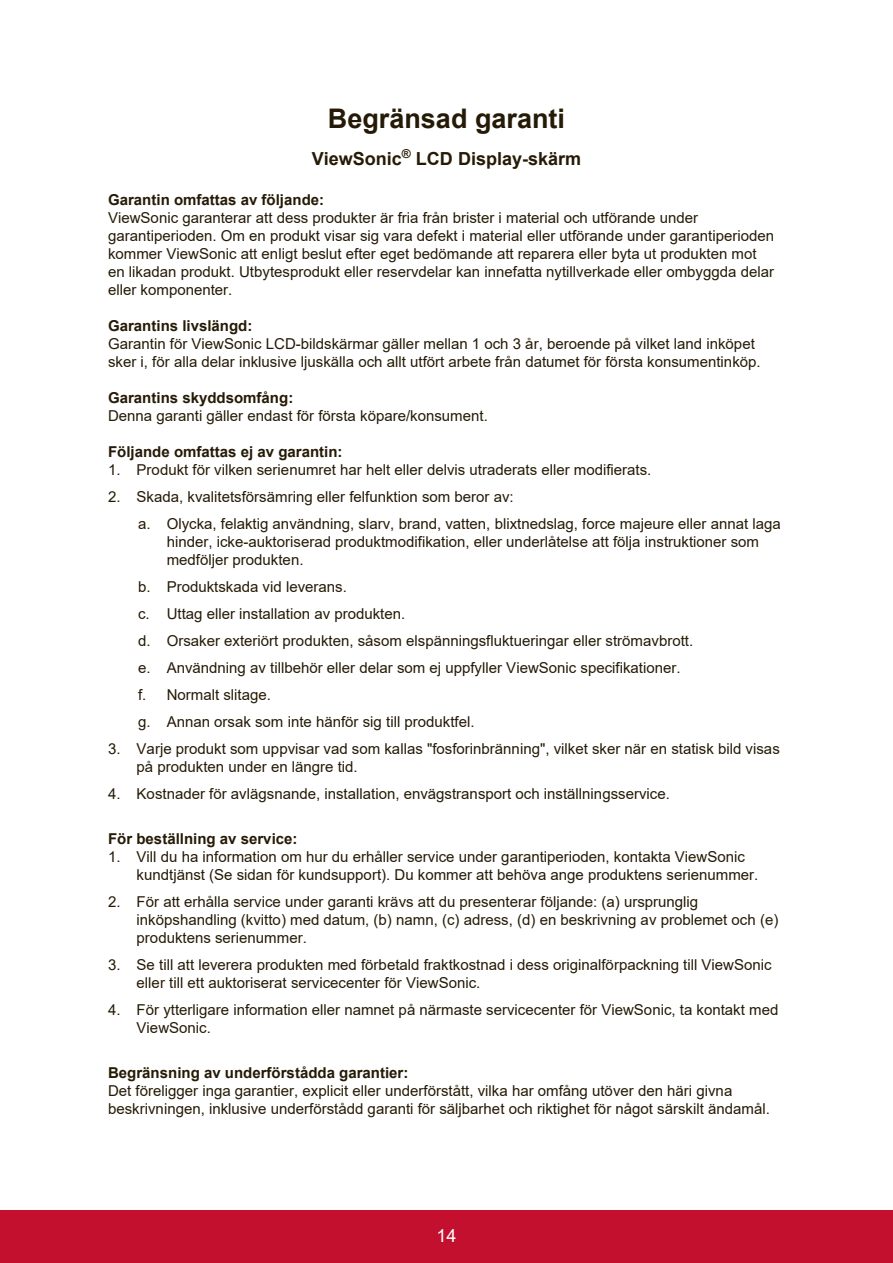
<style>
.page{position:relative;width:893px;height:1263px;background:#fff}
.page>*{position:absolute;margin:0;border:0;box-sizing:border-box;transform-origin:0 0}
.t1{font:700 27px "Arial";color:#251a05}
.t2{font:700 18px "Arial";color:#251a05}
.t3{font:18px "Arial";color:#fff}
.t4{font:15px/18px "Arial";color:#251a05}
.t5{font:700 15px "Arial";color:#251a05}
</style>
<div class="page">
<div style="left:0;top:1210px;width:892px;height:53px;background:#c3102f"></div>
<h1 class="t1" style="left:328px;top:99px;width:239px">Begränsad garanti</h1>
<p class="t2" style="left:311px;top:146px;width:271px">ViewSonic<sup>®</sup> LCD Display-skärm</p>
<p class="t5" style="left:108px;top:189px;width:217px">Garantin omfattas av följande:</p>
<p class="t4" style="left:108px;top:208px;width:667px">ViewSonic garanterar att dess produkter är fria från brister i material och utförande under garantiperioden. Om en produkt visar sig vara defekt i material eller utförande under garantiperioden kommer ViewSonic att enligt beslut efter eget bedömande att reparera eller byta ut produkten mot en likadan produkt. Utbytesprodukt eller reservdelar kan innefatta nytillverkade eller ombyggda delar eller komponenter.</p>
<p class="t5" style="left:108px;top:315px;width:146px">Garantins livslängd:</p>
<p class="t4" style="left:108px;top:334px;width:653px">Garantin för ViewSonic LCD-bildskärmar gäller mellan 1 och 3 år, beroende på vilket land inköpet sker i, för alla delar inklusive ljuskälla och allt utfört arbete från datumet för första konsumentinköp.</p>
<p class="t5" style="left:108px;top:387px;width:187px">Garantins skyddsomfång:</p>
<p class="t4" style="left:108px;top:406px;width:381px">Denna garanti gäller endast för första köpare/konsument.</p>
<p class="t5" style="left:108px;top:441px;width:236px">Följande omfattas ej av garantin:</p>
<p class="t4" style="left:108px;top:460px;width:544px">1. Produkt för vilken serienumret har helt eller delvis utraderats eller modifierats.</p>
<p class="t4" style="left:138px;top:483px;width:644px;line-height:27px;text-indent:-30px">2. Skada, kvalitetsförsämring eller felfunktion som beror av:<br>a. Olycka, felaktig användning, slarv, brand, vatten, blixtnedslag, force majeure eller annat laga</p>
<p class="t4" style="left:166px;top:532px;width:593px">hinder, icke-auktoriserad produktmodifikation, eller underlåtelse att följa instruktioner som medföljer produkten.</p>
<p class="t4" style="left:138px;top:573px;width:556px;line-height:27px">b. Produktskada vid leverans.<br>c. Uttag eller installation av produkten.<br>d. Orsaker exteriört produkten, såsom elspänningsfluktueringar eller strömavbrott. e. Användning av tillbehör eller delar som ej uppfyller ViewSonic specifikationer.<br>f. Normalt slitage.<br>g. Annan orsak som inte hänför sig till produktfel.</p>
<p class="t4" style="left:136px;top:739px;width:644px;text-indent:-28px">3. Varje produkt som uppvisar vad som kallas "fosforinbränning", vilket sker när en statisk bild visas på produkten under en längre tid.</p>
<p class="t4" style="left:108px;top:784px;width:563px">4. Kostnader för avlägsnande, installation, envägstransport och inställningsservice.</p>
<p class="t5" style="left:108px;top:828px;width:191px">För beställning av service:</p>
<p class="t4" style="left:136px;top:847px;width:623px;text-indent:-28px">1. Vill du ha information om hur du erhåller service under garantiperioden, kontakta ViewSonic kundtjänst (Se sidan för kundsupport). Du kommer att behöva ange produktens serienummer.</p>
<p class="t4" style="left:136px;top:892px;width:643px;text-indent:-28px">2. För att erhålla service under garanti krävs att du presenterar följande: (a) ursprunglig inköpshandling (kvitto) med datum, (b) namn, (c) adress, (d) en beskrivning av problemet och (e) produktens serienummer.</p>
<p class="t4" style="left:136px;top:955px;width:636px;text-indent:-28px">3. Se till att leverera produkten med förbetald fraktkostnad i dess originalförpackning till ViewSonic eller till ett auktoriserat servicecenter för ViewSonic.</p>
<p class="t4" style="left:136px;top:1000px;width:643px;text-indent:-28px">4. För ytterligare information eller namnet på närmaste servicecenter för ViewSonic, ta kontakt med<br>ViewSonic.</p>
<p class="t5" style="left:108px;top:1062px;width:302px">Begränsning av underförstådda garantier:</p>
<p class="t4" style="left:108px;top:1081px;width:663px">Det föreligger inga garantier, explicit eller underförstått, vilka har omfång utöver den häri givna beskrivningen, inklusive underförstådd garanti för säljbarhet och riktighet för något särskilt ändamål.</p>
<p class="t3" style="left:436px;top:1223px;width:22px">14</p>
</div>
